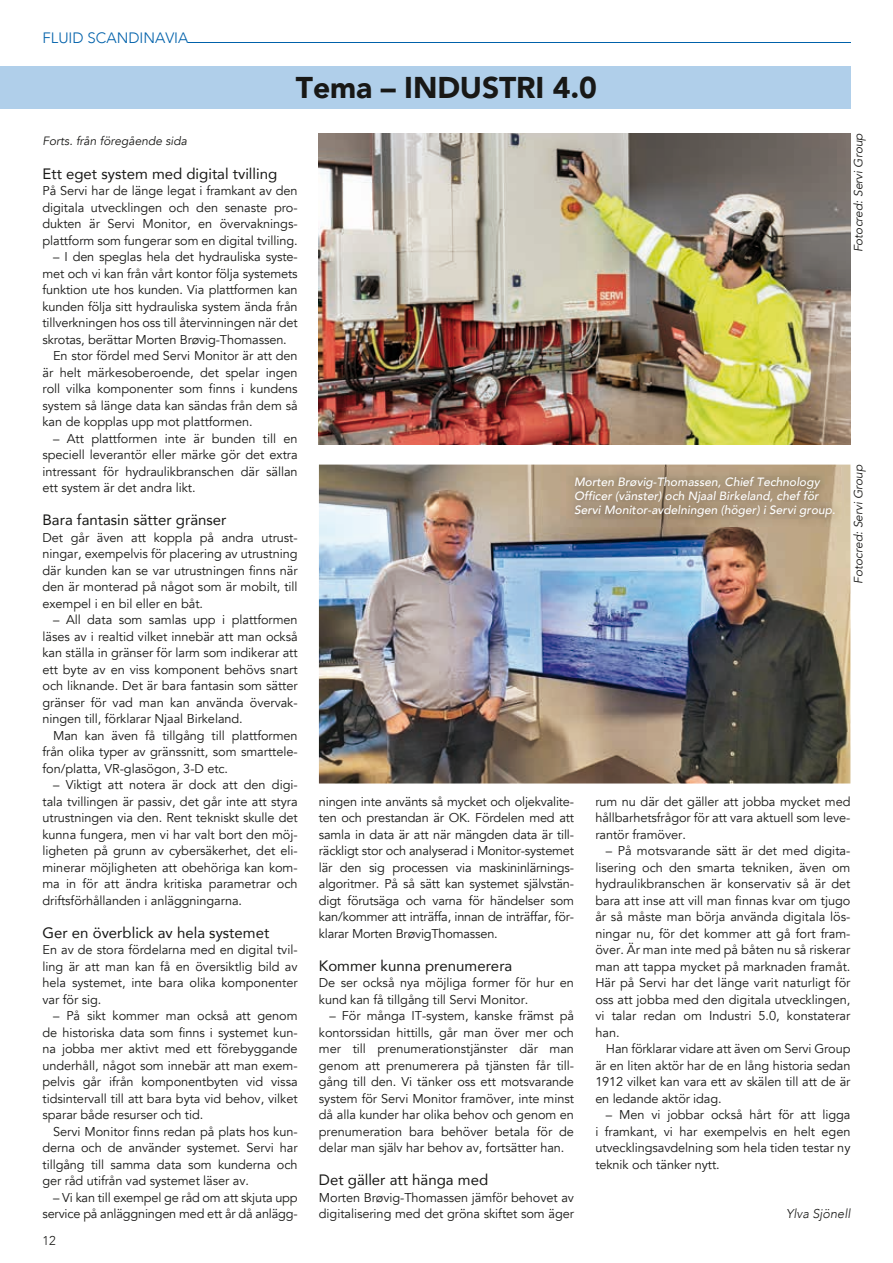
<style>
.page{position:relative;width:893px;height:1263px;background:#fff}
.page>*{position:absolute;margin:0;border:0;box-sizing:border-box;transform-origin:0 0}
.t1{font:900 30px "Avenir";letter-spacing:-.005em;color:#181816}
.t2{font:15px "Avenir";color:#181816}
.t3{font:300 15px "Avenir";color:#0061aa}
.t4{font:12.75px/16.5px "Avenir";letter-spacing:-.005em;color:#181816;text-align:justify}
.t5{font:italic 300 12.75px "Avenir";color:#181816}
.t6{font:300 12.75px "Avenir";color:#181816}
.t7{font:italic 500 12px/14.2px "Avenir";color:#fff}
.t8{font:italic 12px "Avenir";color:#181816}
</style>
<div class="page">
<hr style="left:188px;top:42px;width:662px;height:1px;background:#0061aa">
<div style="left:0;top:66px;width:850px;height:42px;background:#b0cfea"></div>
<img style="left:319px;top:133px;width:531px;height:311px">
<img style="left:319px;top:465px;width:531px;height:318px">
<img style="left:566px;top:468px;width:277px;height:59px">
<p class="t3" style="left:43px;top:28px;width:147px">FLUID SCANDINAVIA</p>
<h1 class="t1" style="left:296px;top:62px;width:303px">Tema – INDUSTRI 4.0</h1>
<p class="t8" style="left:43px;top:134px;width:146px">Forts. från föregående sida</p>
<p class="t2" style="left:43px;top:162px;width:236px">Ett eget system med digital tvilling</p>
<p class="t4" style="left:43px;top:183px;width:257px">På Servi har de länge legat i framkant av den digitala utvecklingen och den senaste pro&shy;dukten är Servi Monitor, en övervaknings&shy;plattform som fungerar som en digital tvilling.</p>
<p class="t4" style="left:53px;top:249px;width:246px">– I den speglas hela det hydrauliska syste-</p>
<p class="t4" style="left:43px;top:265px;width:257px">met och vi kan från vårt kontor följa systemets</p>
<p class="t4" style="left:43px;top:282px;width:257px">funktion ute hos kunden. Via plattformen kan</p>
<p class="t4" style="left:43px;top:298px;width:257px">kunden följa sitt hydrauliska system ända från</p>
<p class="t4" style="left:43px;top:315px;width:257px">tillverkningen hos oss till återvinningen när det</p>
<p class="t4" style="left:43px;top:331px;width:246px">skrotas, berättar Morten Brøvig-Thomassen.</p>
<p class="t4" style="left:53px;top:348px;width:246px">En stor fördel med Servi Monitor är att den</p>
<p class="t4" style="left:43px;top:364px;width:257px">är helt märkesoberoende, det spelar ingen</p>
<p class="t4" style="left:43px;top:381px;width:257px">roll vilka komponenter som finns i kundens</p>
<p class="t4" style="left:43px;top:397px;width:257px">system så länge data kan sändas från dem så</p>
<p class="t4" style="left:43px;top:414px;width:212px">kan de kopplas upp mot plattformen.</p>
<p class="t4" style="left:43px;top:430px;width:257px;text-indent:11px">– Att plattformen inte är bunden till en speciell leverantör eller märke gör det extra intressant för hydraulikbranschen där sällan ett system är det andra likt.</p>
<p class="t2" style="left:43px;top:508px;width:185px">Bara fantasin sätter gränser</p>
<p class="t4" style="left:43px;top:529px;width:257px">Det går även att koppla på andra utrust&shy;ningar, exempelvis för placering av utrustning där kunden kan se var utrustningen finns när den är monterad på något som är mobilt, till exempel i en bil eller en båt.</p>
<p class="t4" style="left:43px;top:612px;width:257px;text-indent:11px">– All data som samlas upp i plattformen läses av i realtid vilket innebär att man också kan ställa in gränser för larm som indikerar att ett byte av en viss komponent behövs snart och liknande. Det är bara fantasin som sätter gränser för vad man kan använda övervak&shy;ningen till, förklarar Njaal Birkeland.</p>
<p class="t4" style="left:43px;top:727px;width:257px;text-indent:11px">Man kan även få tillgång till plattformen från olika typer av gränssnitt, som smarttele&shy;fon/platta, VR-glasögon, 3-D etc.</p>
<p class="t4" style="left:43px;top:777px;width:257px;text-indent:11px">– Viktigt att notera är dock att den digi&shy;tala tvillingen är passiv, det går inte att styra utrustningen via den. Rent tekniskt skulle det kunna fungera, men vi har valt bort den möj&shy;ligheten på grunn av cybersäkerhet, det eli&shy;minerar möjligheten att obehöriga kan kom&shy;ma in för att ändra kritiska parametrar och driftsförhållanden i anläggningarna.</p>
<p class="t2" style="left:43px;top:921px;width:228px">Ger en överblick av hela systemet</p>
<p class="t4" style="left:43px;top:942px;width:257px">En av de stora fördelarna med en digital tvil&shy;ling är att man kan få en översiktlig bild av hela systemet, inte bara olika komponenter var för sig.</p>
<p class="t4" style="left:43px;top:1008px;width:257px;text-indent:11px">– På sikt kommer man också att genom de historiska data som finns i systemet kun&shy;na jobba mer aktivt med ett förebyggande underhåll, något som innebär att man exem&shy;pelvis går ifrån komponentbyten vid vissa tidsintervall till att bara byta vid behov, vilket sparar både resurser och tid.</p>
<p class="t4" style="left:43px;top:1123px;width:257px;text-indent:11px">Servi Monitor finns redan på plats hos kun&shy;derna och de använder systemet. Servi har tillgång till samma data som kunderna och ger råd utifrån vad systemet läser av.</p>
<p class="t4" style="left:43px;top:1189px;width:257px;text-align:right">– Vi kan till exempel ge råd om att skjuta upp service på anläggningen med ett år då anlägg-</p>
<p class="t6" style="left:43px;top:1233px;width:15px">12</p>
<p class="t8" style="left:851px;top:252px;width:121px;rotate:-90deg">Fotocred: Servi Group</p>
<p class="t7" style="left:574px;top:475px;width:263px">Morten Brøvig-Thomassen, Chief Technology<br>Officer (vänster) och Njaal Birkeland, chef för<br>Servi Monitor-avdelningen (höger) i Servi group.</p>
<p class="t8" style="left:851px;top:584px;width:121px;rotate:-90deg">Fotocred: Servi Group</p>
<p class="t4" style="left:319px;top:793px;width:257px">ningen inte använts så mycket och oljekvalite&shy;ten och prestandan är OK. Fördelen med att samla in data är att när mängden data är till&shy;räckligt stor och analyserad i Monitor-systemet lär den sig processen via maskininlärnings&shy;algoritmer. På så sätt kan systemet självstän&shy;digt förutsäga och varna för händelser som kan/kommer att inträffa, innan de inträffar, för&shy;klarar Morten BrøvigThomassen.</p>
<p class="t2" style="left:319px;top:954px;width:195px">Kommer kunna prenumerera</p>
<p class="t4" style="left:319px;top:975px;width:257px">De ser också nya möjliga former för hur en kund kan få tillgång till Servi Monitor.</p>
<p class="t4" style="left:319px;top:1008px;width:257px;text-indent:11px">– För många IT-system, kanske främst på kontorssidan hittills, går man över mer och mer till prenumerationstjänster där man genom att prenumerera på tjänsten får till&shy;gång till den. Vi tänker oss ett motsvarande system för Servi Monitor framöver, inte minst då alla kunder har olika behov och genom en prenumeration bara behöver betala för de delar man själv har behov av, fortsätter han.</p>
<p class="t2" style="left:319px;top:1168px;width:171px">Det gäller att hänga med</p>
<p class="t4" style="left:319px;top:1189px;width:257px">Morten Brøvig-Thomassen jämför behovet av digitalisering med det gröna skiftet som äger</p>
<p class="t4" style="left:595px;top:793px;width:257px">rum nu där det gäller att jobba mycket med hållbarhetsfrågor för att vara aktuell som leve&shy;rantör framöver.</p>
<p class="t4" style="left:595px;top:843px;width:257px;text-indent:11px">– På motsvarande sätt är det med digita&shy;lisering och den smarta tekniken, även om hydraulikbranschen är konservativ så är det bara att inse att vill man finnas kvar om tjugo år så måste man börja använda digitala lös&shy;ningar nu, för det kommer att gå fort fram&shy;över. Är man inte med på båten nu så riskerar man att tappa mycket på marknaden framåt.<br>Här på Servi har det länge varit naturligt för oss att jobba med den digitala utvecklingen, vi talar redan om Industri 5.0, konstaterar han.</p>
<p class="t4" style="left:595px;top:1041px;width:257px;text-indent:11px">Han förklarar vidare att även om Servi Group är en liten aktör har de en lång historia sedan 1912 vilket kan vara ett av skälen till att de är en ledande aktör idag.</p>
<p class="t4" style="left:595px;top:1107px;width:257px;text-indent:11px">– Men vi jobbar också hårt för att ligga i framkant, vi har exempelvis en helt egen utvecklingsavdelning som hela tiden testar ny teknik och tänker nytt.</p>
<p class="t5" style="left:786px;top:1206px;width:66px">Ylva Sjönell</p>
</div>
